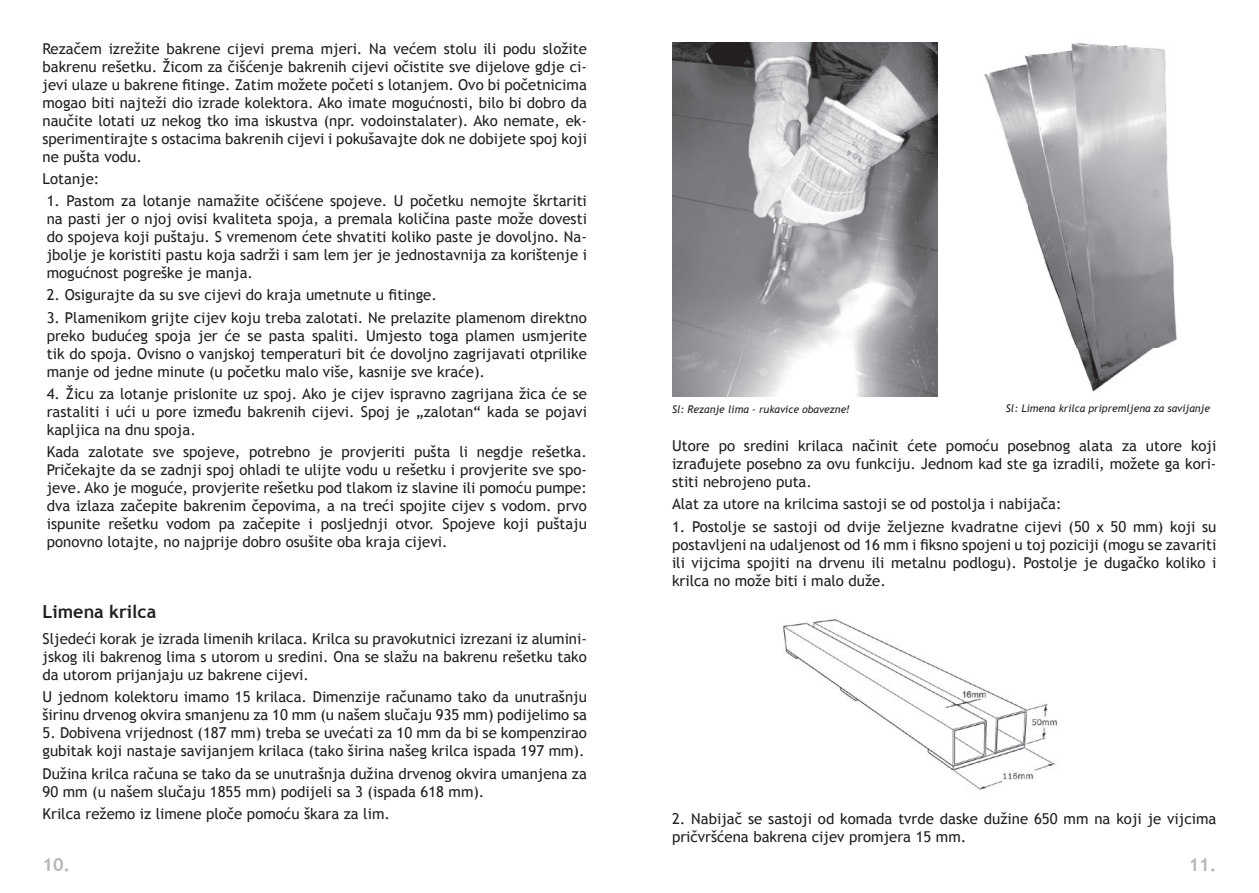
<style>
.page{position:relative;width:1259px;height:893px;background:#fff}
.page>*{position:absolute;margin:0;border:0;box-sizing:border-box;transform-origin:0 0}
.t1{font:700 18px "Trebuchet MS";color:#231f20}
.t2{font:700 18px "Trebuchet MS";color:#b5b6ba}
.t3{font:15px/18px "Trebuchet MS";color:#231f20;text-align:justify}
.t4{font:italic 10.5px "Trebuchet MS";color:#231f20}
</style>
<div class="page">
<img style="left:984px;top:43px;width:193px;height:349px">
<img style="left:672px;top:43px;width:265px;height:353px">
<img style="left:783px;top:619px;width:274px;height:171px">
<p class="t3" style="left:43px;top:39px;width:546px">Rezačem izrežite bakrene cijevi prema mjeri. Na većem stolu ili podu složite bakrenu rešetku. Žicom za čišćenje bakrenih cijevi očistite sve dijelove gdje ci&shy;jevi ulaze u bakrene fitinge. Zatim možete početi s lotanjem. Ovo bi početnicima mogao biti najteži dio izrade kolektora. Ako imate mogućnosti, bilo bi dobro da naučite lotati uz nekog tko ima iskustva (npr. vodoinstalater). Ako nemate, ek&shy;sperimentirajte s ostacima bakrenih cijevi i pokušavajte dok ne dobijete spoj koji ne pušta vodu.</p>
<p class="t3" style="left:43px;top:170px;width:58px">Lotanje:</p>
<p class="t3" style="left:47px;top:192px;width:542px">1. Pastom za lotanje namažite očišćene spojeve. U početku nemojte škrtariti na pasti jer o njoj ovisi kvaliteta spoja, a premala količina paste može dovesti do spojeva koji puštaju. S vremenom ćete shvatiti koliko paste je dovoljno. Na&shy;jbolje je koristiti pastu koja sadrži i sam lem jer je jednostavnija za korištenje i mogućnost pogreške je manja.</p>
<p class="t3" style="left:47px;top:286px;width:392px">2. Osigurajte da su sve cijevi do kraja umetnute u fitinge.</p>
<p class="t3" style="left:47px;top:308px;width:541px">3. Plamenikom grijte cijev koju treba zalotati. Ne prelazite plamenom direktno preko budućeg spoja jer će se pasta spaliti. Umjesto toga plamen usmjerite tik do spoja. Ovisno o vanjskoj temperaturi bit će dovoljno zagrijavati otprilike manje od jedne minute (u početku malo više, kasnije sve kraće).</p>
<p class="t3" style="left:47px;top:385px;width:541px">4. Žicu za lotanje prislonite uz spoj. Ako je cijev ispravno zagrijana žica će se rastaliti i ući u pore između bakrenih cijevi. Spoj je „zalotan“ kada se pojavi kapljica na dnu spoja.</p>
<p class="t3" style="left:47px;top:443px;width:541px">Kada zalotate sve spojeve, potrebno je provjeriti pušta li negdje rešetka.<br>Pričekajte da se zadnji spoj ohladi te ulijte vodu u rešetku i provjerite sve spo&shy;jeve. Ako je moguće, provjerite rešetku pod tlakom iz slavine ili pomoću pumpe: dva izlaza začepite bakrenim čepovima, a na treći spojite cijev s vodom. prvo ispunite rešetku vodom pa začepite i posljednji otvor. Spojeve koji puštaju ponovno lotajte, no najprije dobro osušite oba kraja cijevi.</p>
<p class="t1" style="left:43px;top:600px;width:115px">Limena krilca</p>
<p class="t3" style="left:43px;top:630px;width:546px">Sljedeći korak je izrada limenih krilaca. Krilca su pravokutnici izrezani iz alumini&shy;jskog ili bakrenog lima s utorom u sredini. Ona se slažu na bakrenu rešetku tako da utorom prijanjaju uz bakrene cijevi.</p>
<p class="t3" style="left:43px;top:688px;width:546px">U jednom kolektoru imamo 15 krilaca. Dimenzije računamo tako da unutrašnju širinu drvenog okvira smanjenu za 10 mm (u našem slučaju 935 mm) podijelimo sa</p>
<p class="t3" style="left:43px;top:724px;width:546px">5. Dobivena vrijednost (187 mm) treba se uvećati za 10 mm da bi se kompenzirao gubitak koji nastaje savijanjem krilaca (tako širina našeg krilca ispada 197 mm).</p>
<p class="t3" style="left:43px;top:764px;width:546px">Dužina krilca računa se tako da se unutrašnja dužina drvenog okvira umanjena za<br>90 mm (u našem slučaju 1855 mm) podijeli sa 3 (ispada 618 mm).</p>
<p class="t3" style="left:43px;top:805px;width:349px">Krilca režemo iz limene ploče pomoću škara za lim.</p>
<p class="t4" style="left:672px;top:403px;width:180px">Sl: Rezanje lima - rukavice obavezne!</p>
<p class="t4" style="left:1006px;top:402px;width:206px">Sl: Limena krilca pripremljena za savijanje</p>
<p class="t3" style="left:672px;top:437px;width:546px">Utore po sredini krilaca načinit ćete pomoću posebnog alata za utore koji izrađujete posebno za ovu funkciju. Jednom kad ste ga izradili, možete ga kori&shy;stiti nebrojeno puta.</p>
<p class="t3" style="left:672px;top:495px;width:391px">Alat za utore na krilcima sastoji se od postolja i nabijača:</p>
<p class="t3" style="left:672px;top:518px;width:546px">1. Postolje se sastoji od dvije željezne kvadratne cijevi (50 x 50 mm) koji su postavljeni na udaljenost od 16 mm i fiksno spojeni u toj poziciji (mogu se zavariti ili vijcima spojiti na drvenu ili metalnu podlogu). Postolje je dugačko koliko i krilca no može biti i malo duže.</p>
<p class="t3" style="left:672px;top:810px;width:546px">2. Nabijač se sastoji od komada tvrde daske dužine 650 mm na koji je vijcima pričvršćena bakrena cijev promjera 15 mm.</p>
<p class="t2" style="left:43px;top:853px;width:29px">10.</p>
<p class="t2" style="left:1188px;top:853px;width:29px">11.</p>
</div>
